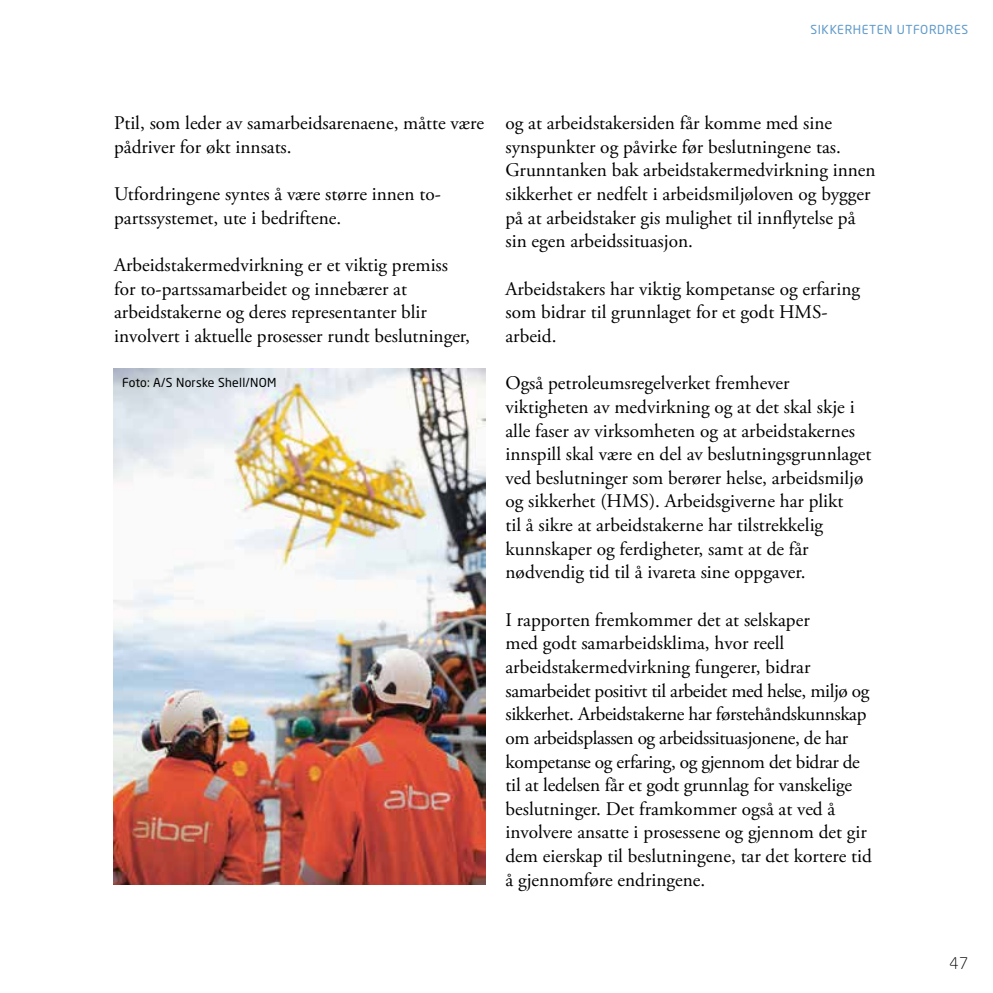
<style>
.page{position:relative;width:993px;height:993px;background:#fff}
.page>*{position:absolute;margin:0;border:0;box-sizing:border-box;transform-origin:0 0}
.t1{font:19.25px/23.6px "Adobe Garamond Pro";color:#000}
.t2{font:300 15.75px "Neo Sans Std";color:#000}
.t3{font:12.25px "Neo Sans Std";letter-spacing:.02em;color:#000}
.t4{font:12.25px "Neo Sans Std";letter-spacing:.05em;color:#5f9ac9}
</style>
<div class="page">
<img style="left:113px;top:368px;width:372px;height:516px">
<p class="t4" style="left:810px;top:22px;width:159px">SIKKERHETEN UTFORDRES</p>
<p class="t1" style="left:114px;top:112px;width:371px">Ptil, som leder av samarbeidsarenaene, måtte være pådriver for økt innsats.</p>
<p class="t1" style="left:114px;top:183px;width:328px">Utfordringene syntes å være større innen to&shy;partssystemet, ute i bedriftene.</p>
<p class="t1" style="left:114px;top:254px;width:357px">Arbeidstakermedvirkning er et viktig premiss for to-partssamarbeidet og innebærer at arbeidstakerne og deres representanter blir involvert i aktuelle prosesser rundt beslutninger,</p>
<p class="t3" style="left:122px;top:374px;width:156px">Foto: A/S Norske Shell/NOM</p>
<p class="t1" style="left:505px;top:112px;width:371px">og at arbeidstakersiden får komme med sine synspunkter og påvirke før beslutningene tas.<br>Grunntanken bak arbeidstakermedvirkning innen sikkerhet er nedfelt i arbeidsmiljøloven og bygger på at arbeidstaker gis mulighet til innflytelse på sin egen arbeidssituasjon.</p>
<p class="t1" style="left:505px;top:277px;width:356px">Arbeidstakers har viktig kompetanse og erfaring som bidrar til grunnlaget for et godt HMS&shy;arbeid.</p>
<p class="t1" style="left:505px;top:372px;width:367px">Også petroleumsregelverket fremhever viktigheten av medvirkning og at det skal skje i alle faser av virksomheten og at arbeidstakernes innspill skal være en del av beslutningsgrunnlaget ved beslutninger som berører helse, arbeidsmiljø og sikkerhet (HMS). Arbeidsgiverne har plikt<br>til å sikre at arbeidstakerne har tilstrekkelig kunnskaper og ferdigheter, samt at de får nødvendig tid til å ivareta sine oppgaver.</p>
<p class="t1" style="left:505px;top:608px;width:367px">I rapporten fremkommer det at selskaper<br>med godt samarbeidsklima, hvor reell arbeidstakermedvirkning fungerer, bidrar samarbeidet positivt til arbeidet med helse, miljø og sikkerhet. Arbeidstakerne har førstehåndskunnskap om arbeidsplassen og arbeidssituasjonene, de har kompetanse og erfaring, og gjennom det bidrar de til at ledelsen får et godt grunnlag for vanskelige beslutninger. Det framkommer også at ved å involvere ansatte i prosessene og gjennom det gir dem eierskap til beslutningene, tar det kortere tid å gjennomføre endringene.</p>
<p class="t2" style="left:949px;top:953px;width:20px">47</p>
</div>
